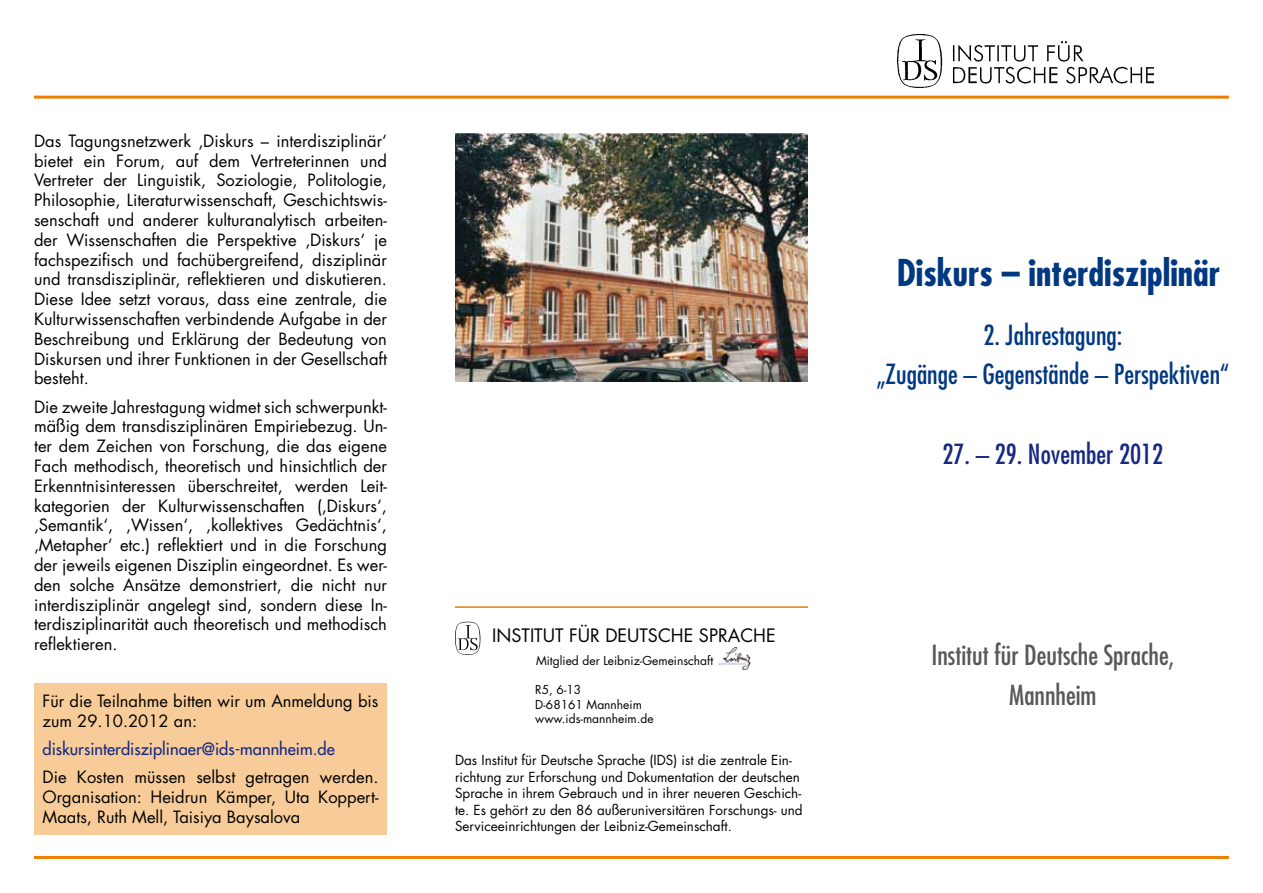
<style>
.page{position:relative;width:1263px;height:893px;background:#fff}
.page>*{position:absolute;margin:0;border:0;box-sizing:border-box;transform-origin:0 0}
.t1{font:700 condensed 36px "Futura LT";color:#003882}
.t2{font:condensed 27px/38.2px "Futura LT";color:#003882;text-align:center}
.t3{font:condensed 27px/41px "Futura LT";color:#58585a;text-align:center}
.t4{font:condensed 27px "Futura LT";color:#172983}
.t5{font:18px "Futura LT";color:#000}
.t6{font:16.5px/19.8px "Futura LT";color:#000;text-align:justify}
.t7{font:16.5px "Futura LT";color:#172983}
.t8{font:13.5px/16.5px "Futura LT";color:#000}
.t9{font:12px/14.4px "Futura LT";color:#000}
</style>
<div class="page">
<div style="left:34px;top:683px;width:353px;height:152px;background:#f8cc99"></div>
<img style="left:897px;top:34px;width:257px;height:54px">
<hr style="left:34px;top:96px;width:1195px;height:3px;background:#ee7f00">
<hr style="left:34px;top:856px;width:1195px;height:3px;background:#ee7f00">
<svg style="left:455px;top:622px;width:25px;height:33px"></svg>
<hr style="left:455px;top:606px;width:353px;height:2px;background:#ee7f00">
<img style="left:455px;top:134px;width:353px;height:247px">
<img style="left:718px;top:647px;width:32px;height:22px">
<p class="t6" style="left:34px;top:131px;width:354px">Das Tagungsnetzwerk ‚Diskurs – interdisziplinär‘ bietet ein Forum, auf dem Vertreterinnen und Vertreter der Linguistik, Soziologie, Politologie, Philosophie, Literaturwissenschaft, Geschichtswis&shy;senschaft und anderer kulturanalytisch arbeiten&shy;der Wissenschaften die Perspektive ‚Diskurs‘ je fachspezifisch und fachübergreifend, disziplinär und transdisziplinär, reflektieren und diskutieren.<br>Diese Idee setzt voraus, dass eine zentrale, die Kulturwissenschaften verbindende Aufgabe in der Beschreibung und Erklärung der Bedeutung von Diskursen und ihrer Funktionen in der Gesellschaft besteht.</p>
<p class="t6" style="left:34px;top:397px;width:354px">Die zweite Jahrestagung widmet sich schwerpunkt&shy;mäßig dem transdisziplinären Empiriebezug. Un&shy;ter dem Zeichen von Forschung, die das eigene Fach methodisch, theoretisch und hinsichtlich der Erkenntnisinteressen überschreitet, werden Leit&shy;kategorien der Kulturwissenschaften (‚Diskurs‘, ‚Semantik‘, ‚Wissen‘, ‚kollektives Gedächtnis‘, ‚Metapher‘ etc.) reflektiert und in die Forschung der jeweils eigenen Disziplin eingeordnet. Es wer&shy;den solche Ansätze demonstriert, die nicht nur interdisziplinär angelegt sind, sondern diese In&shy;terdisziplinarität auch theoretisch und methodisch reflektieren.</p>
<p class="t6" style="left:43px;top:691px;width:337px">Für die Teilnahme bitten wir um Anmeldung bis zum 29.10.2012 an:</p>
<p class="t7" style="left:43px;top:738px;width:294px">diskursinterdisziplinaer@ids-mannheim.de</p>
<p class="t6" style="left:43px;top:767px;width:337px">Die Kosten müssen selbst getragen werden.<br>Organisation: Heidrun Kämper, Uta Koppert-Maats, Ruth Mell, Taisiya Baysalova</p>
<p class="t5" style="left:492px;top:624px;width:285px">INSTITUT FÜR DEUTSCHE SPRACHE</p>
<p class="t9" style="left:536px;top:654px;width:179px">Mitglied der Leibniz-Gemeinschaft</p>
<p class="t9" style="left:535px;top:683px;width:120px">R5, 6-13<br>D-68161 Mannheim www.ids-mannheim.de</p>
<p class="t8" style="left:455px;top:752px;width:349px">Das Institut für Deutsche Sprache (IDS) ist die zentrale Ein&shy;richtung zur Erforschung und Dokumentation der deutschen Sprache in ihrem Gebrauch und in ihrer neueren Geschich&shy;te. Es gehört zu den 86 außeruniversitären Forschungs- und Serviceeinrichtungen der Leibniz-Gemeinschaft.</p>
<h1 class="t1" style="left:897px;top:250px;width:325px">Diskurs – interdisziplinär</h1>
<h2 class="t2" style="left:876px;top:316px;width:355px">2. Jahrestagung:<br>„Zugänge – Gegenstände – Perspektiven“</h2>
<h2 class="t4" style="left:942px;top:438px;width:222px">27. – 29. November 2012</h2>
<h2 class="t3" style="left:931px;top:634px;width:244px">Institut für Deutsche Sprache,<br>Mannheim</h2>
</div>
